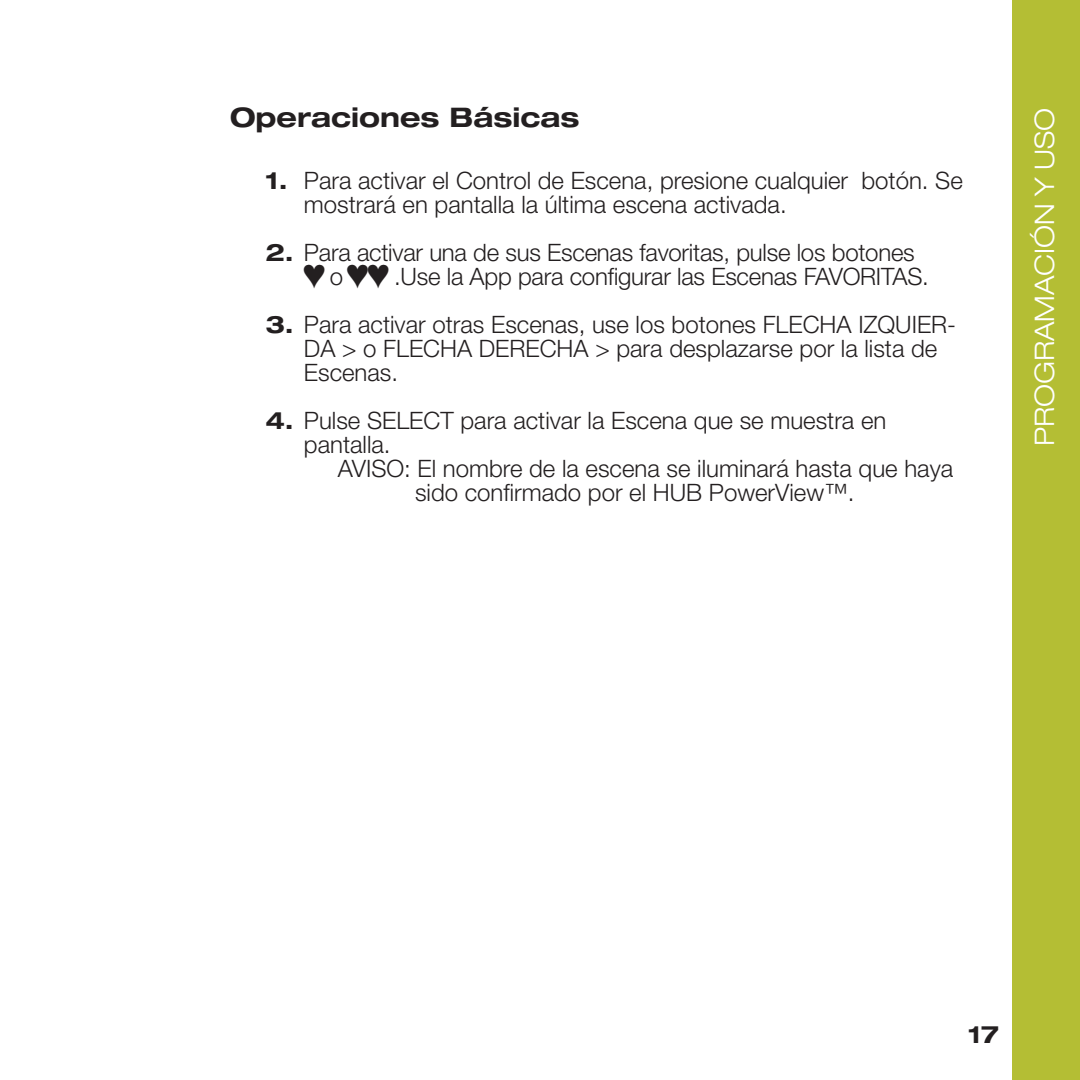
<style>
.page{position:relative;width:1080px;height:1080px;background:#fff}
.page>*{position:absolute;margin:0;border:0;box-sizing:border-box;transform-origin:0 0}
.t1{font:33px "Zapf Dingbats Std";color:#231f20}
.t2{font:700 expanded 27px "Helvetica Neue LT Std";color:#231f20}
.t3{font:300 expanded 27px "Helvetica Neue LT Std";color:#fff}
.t4{font:300 24px/24px "Helvetica Neue LT Std";color:#231f20}
.t5{font:700 expanded 24px "Helvetica Neue LT Std";color:#231f20}
.s1{font-weight:700;font-stretch:expanded}
.s2{color:#fff}
</style>
<div class="page">
<div style="left:1012px;top:0;width:68px;height:1080px;background:#b4be34"></div>
<p class="t2" style="left:230px;top:101px;width:351px">Operaciones Básicas</p>
<p class="t4" style="left:304px;top:168px;width:660px">Para activar el Control de Escena, presione cualquier botón. Se mostrará en pantalla la última escena activada.</p>
<p class="t4" style="left:330px;top:240px;width:587px;text-indent:-64px"><span class="s1">2.</span> Para activar una de sus Escenas favoritas, pulse los botones o</p>
<p class="t5" style="left:265px;top:165px;width:24px">1.</p>
<h1 class="t1" style="left:303px;top:261px;width:88px">♥ ♥♥</h1>
<p class="t4" style="left:394px;top:264px;width:536px">.Use la App para configurar las Escenas FAVORITAS.</p>
<p class="t4" style="left:304px;top:312px;width:654px;text-indent:-39px"><span class="s1">3.</span> Para activar otras Escenas, use los botones FLECHA IZQUIER-<br>DA &gt; o FLECHA DERECHA &gt; para desplazarse por la lista de<br>Escenas.</p>
<p class="t4" style="left:265px;top:408px;width:623px"><span class="s1">4.</span> Pulse SELECT para activar la Escena que se muestra en</p>
<p class="t4" style="left:304px;top:432px;width:88px">pantalla.</p>
<p class="t4" style="left:304px;top:456px;width:651px"><span class="s2">xxx</span>AVISO: El nombre de la escena se iluminará hasta que haya</p>
<p class="t4" style="left:415px;top:480px;width:441px">sido confirmado por el HUB PowerView™.</p>
<p class="t3" style="left:1028px;top:446px;width:340px;rotate:-90deg">PROGRAMACIÓN Y USO</p>
<p class="t5" style="left:968px;top:1020px;width:32px">17</p>
</div>
